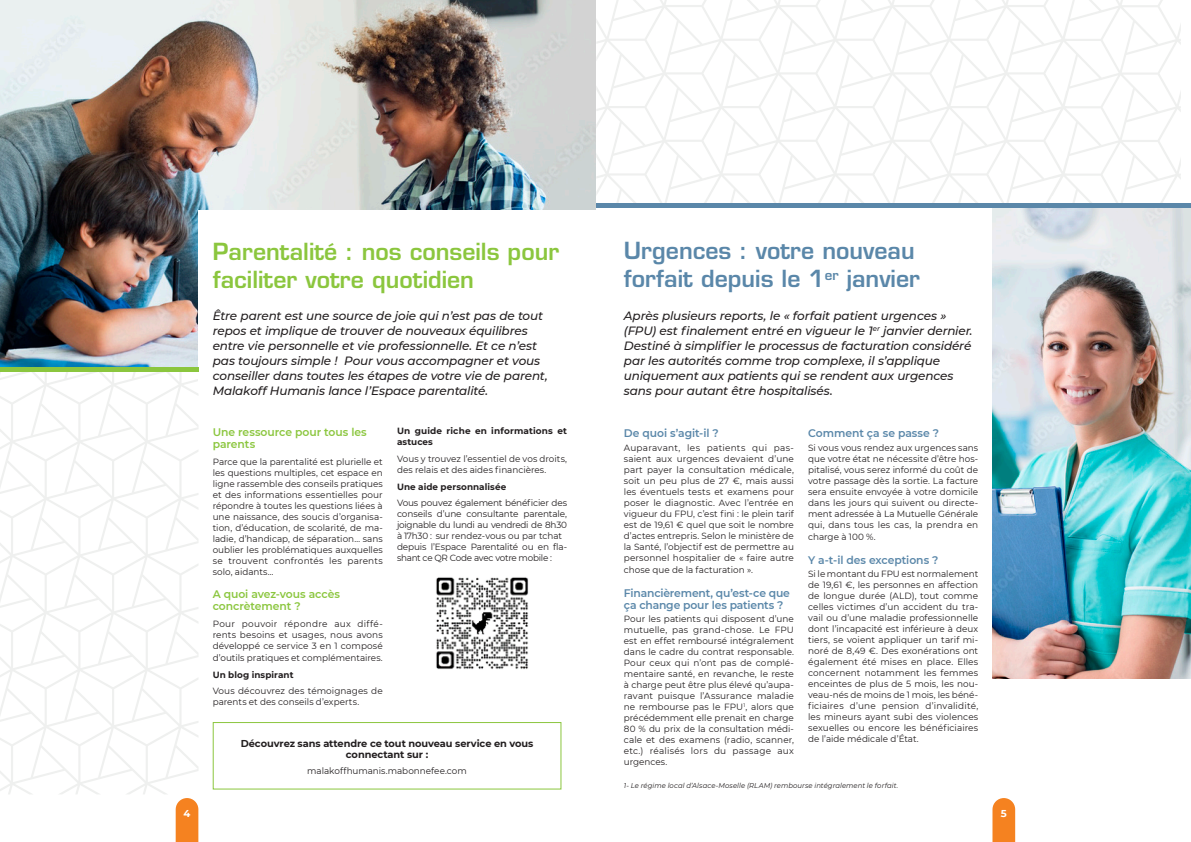
<style>
.page{position:relative;width:1191px;height:842px;background:#fff}
.page>*{position:absolute;margin:0;border:0;box-sizing:border-box;transform-origin:0 0}
.t1{font:600 23px/28px "Eurostile LT Std";color:#8bc63e}
.t2{font:600 23px/28px "Eurostile LT Std";color:#5a87a9}
.t3{font:italic 500 12px/15px "Montserrat";letter-spacing:-.01em;color:#231f20}
.t4{font:600 11px/12px "Montserrat";letter-spacing:-.01em;color:#5a87a9}
.t5{font:600 11px/12px "Montserrat";letter-spacing:-.005em;color:#8bc63e}
.t6{font:700 10px/11px "Montserrat";letter-spacing:-.01em;color:#231f20;text-align:center}
.t7{font:700 10px "Montserrat";color:#fff}
.t8{font:9px/11px "Montserrat";color:#231f20;text-align:justify}
.t9{font:9px/11px "Montserrat";letter-spacing:-.02em;color:#231f20}
.t10{font:700 9px/11px "Montserrat";letter-spacing:.01em;color:#231f20}
.t11{font:italic 7px "Montserrat";letter-spacing:.01em;color:#231f20}
</style>
<div class="page">
<img style="left:436px;top:577px;width:93px;height:92px">
<svg style="left:0;top:372px;width:198px;height:422px"></svg>
<div style="left:213px;top:722px;width:348px;height:67px;border:1px solid #8bc63e"></div>
<img style="left:0;top:0;width:595px;height:367px">
<div style="left:198px;top:210px;width:407px;height:181px;background:#fff"></div>
<div style="left:0;top:367px;width:198px;height:5px;background:#8bc63e"></div>
<svg style="left:596px;top:0;width:584px;height:203px"></svg>
<div style="left:596px;top:203px;width:595px;height:5px;background:#5a87a9"></div>
<img style="left:992px;top:208px;width:199px;height:470px">
<svg style="left:176px;top:798px;width:22px;height:44px"></svg>
<svg style="left:992px;top:798px;width:23px;height:44px"></svg>
<h1 class="t1" style="left:213px;top:237px;width:348px">Parentalité : nos conseils pour faciliter votre quotidien</h1>
<p class="t3" style="left:213px;top:308px;width:336px">Être parent est une source de joie qui n’est pas de tout repos et implique de trouver de nouveaux équilibres entre vie personnelle et vie professionnelle. Et ce n’est pas toujours simple ! Pour vous accompagner et vous conseiller dans toutes les étapes de votre vie de parent, Malakoff Humanis lance l’Espace parentalité.</p>
<p class="t5" style="left:213px;top:426px;width:156px">Une ressource pour tous les parents</p>
<p class="t8" style="left:213px;top:456px;width:172px">Parce que la parentalité est plurielle et les questions multiples, cet espace en ligne rassemble des conseils pratiques et des informations essentielles pour répondre à toutes les questions liées à une naissance, des soucis d’organisa&shy;tion, d’éducation, de scolarité, de ma&shy;ladie, d’handicap, de séparation… sans oublier les problématiques auxquelles se trouvent confrontés les parents solo, aidants…</p>
<p class="t5" style="left:213px;top:588px;width:129px">A quoi avez-vous accès concrètement ?</p>
<p class="t8" style="left:213px;top:618px;width:172px">Pour pouvoir répondre aux diffé&shy;rents besoins et usages, nous avons développé ce service 3 en 1 composé</p>
<p class="t8" style="left:213px;top:652px;width:172px">d’outils pratiques et complémentaires.</p>
<p class="t10" style="left:213px;top:669px;width:82px">Un blog inspirant</p>
<p class="t8" style="left:213px;top:685px;width:172px">Vous découvrez des témoignages de parents et des conseils d’experts.</p>
<p class="t10" style="left:397px;top:425px;width:172px">Un guide riche en informations et astuces</p>
<p class="t8" style="left:397px;top:453px;width:172px">Vous y trouvez l’essentiel de vos droits, des relais et des aides financières.</p>
<p class="t10" style="left:397px;top:481px;width:111px">Une aide personnalisée</p>
<p class="t9" style="left:397px;top:497px;width:172px">Vous pouvez également bénéficier des conseils d’une consultante parentale, joignable du lundi au vendredi de 8h30 à 17h30 : sur rendez-vous ou par tchat depuis l’Espace Parentalité ou en fla&shy;shant ce QR Code avec votre mobile :</p>
<p class="t6" style="left:241px;top:737px;width:294px">Découvrez sans attendre ce tout nouveau service en vous connectant sur :</p>
<p class="t8" style="left:307px;top:765px;width:161px">malakoffhumanis.mabonnefee.com</p>
<h1 class="t2" style="left:624px;top:237px;width:298px">Urgences : votre nouveau forfait depuis le 1<sup>er</sup> janvier</h1>
<p class="t3" style="left:624px;top:307px;width:350px">Après plusieurs reports, le « forfait patient urgences » (FPU) est finalement entré en vigueur le 1<sup>er</sup> janvier dernier.<br>Destiné à simplifier le processus de facturation considéré par les autorités comme trop complexe, il s’applique uniquement aux patients qui se rendent aux urgences sans pour autant être hospitalisés.</p>
<p class="t4" style="left:624px;top:427px;width:97px">De quoi s’agit-il ?</p>
<p class="t8" style="left:624px;top:442px;width:172px">Auparavant, les patients qui pas&shy;saient aux urgences devaient d’une part payer la consultation médicale, soit un peu plus de 27 €, mais aussi les éventuels tests et examens pour poser le diagnostic. Avec l’entrée en vigueur du FPU, c’est fini : le plein tarif est de 19,61 € quel que soit le nombre d’actes entrepris. Selon le ministère de la Santé, l’objectif est de permettre au personnel hospitalier de « faire autre</p>
<p class="t8" style="left:624px;top:564px;width:131px">chose que de la facturation ».</p>
<p class="t4" style="left:624px;top:586px;width:168px">Financièrement, qu’est-ce que ça change pour les patients ?</p>
<p class="t8" style="left:624px;top:613px;width:172px">Pour les patients qui disposent d’une mutuelle, pas grand-chose. Le FPU est en effet remboursé intégralement dans le cadre du contrat responsable.<br>Pour ceux qui n’ont pas de complé&shy;mentaire santé, en revanche, le reste à charge peut être plus élevé qu’aupa&shy;ravant puisque l’Assurance maladie ne rembourse pas le FPU<sup>1</sup>, alors que précédemment elle prenait en charge 80 % du prix de la consultation médi&shy;cale et des examens (radio, scanner, etc.) réalisés lors du passage aux urgences.</p>
<p class="t4" style="left:808px;top:427px;width:133px">Comment ça se passe ?</p>
<p class="t8" style="left:808px;top:442px;width:172px">Si vous vous rendez aux urgences sans que votre état ne nécessite d’être hos&shy;pitalisé, vous serez informé du coût de votre passage dès la sortie. La facture sera ensuite envoyée à votre domicile dans les jours qui suivent ou directe&shy;ment adressée à La Mutuelle Générale qui, dans tous les cas, la prendra en</p>
<p class="t8" style="left:808px;top:531px;width:69px">charge à 100 %.</p>
<p class="t4" style="left:808px;top:553px;width:132px">Y a-t-il des exceptions ?</p>
<p class="t8" style="left:808px;top:568px;width:172px">Si le montant du FPU est normalement de 19,61 €, les personnes en affection de longue durée (ALD), tout comme celles victimes d’un accident du tra&shy;vail ou d’une maladie professionnelle dont l’incapacité est inférieure à deux tiers, se voient appliquer un tarif mi&shy;noré de 8,49 €. Des exonérations ont également été mises en place. Elles concernent notamment les femmes enceintes de plus de 5 mois, les nou&shy;veau-nés de moins de 1 mois, les béné&shy;ficiaires d’une pension d’invalidité, les mineurs ayant subi des violences sexuelles ou encore les bénéficiaires de l’aide médicale d’État.</p>
<p class="t11" style="left:624px;top:781px;width:276px">1- Le régime local d’Alsace-Moselle (RLAM) rembourse intégralement le forfait.</p>
<p class="t7" style="left:184px;top:807px;width:8px">4</p>
<p class="t7" style="left:1000px;top:807px;width:7px">5</p>
</div>
